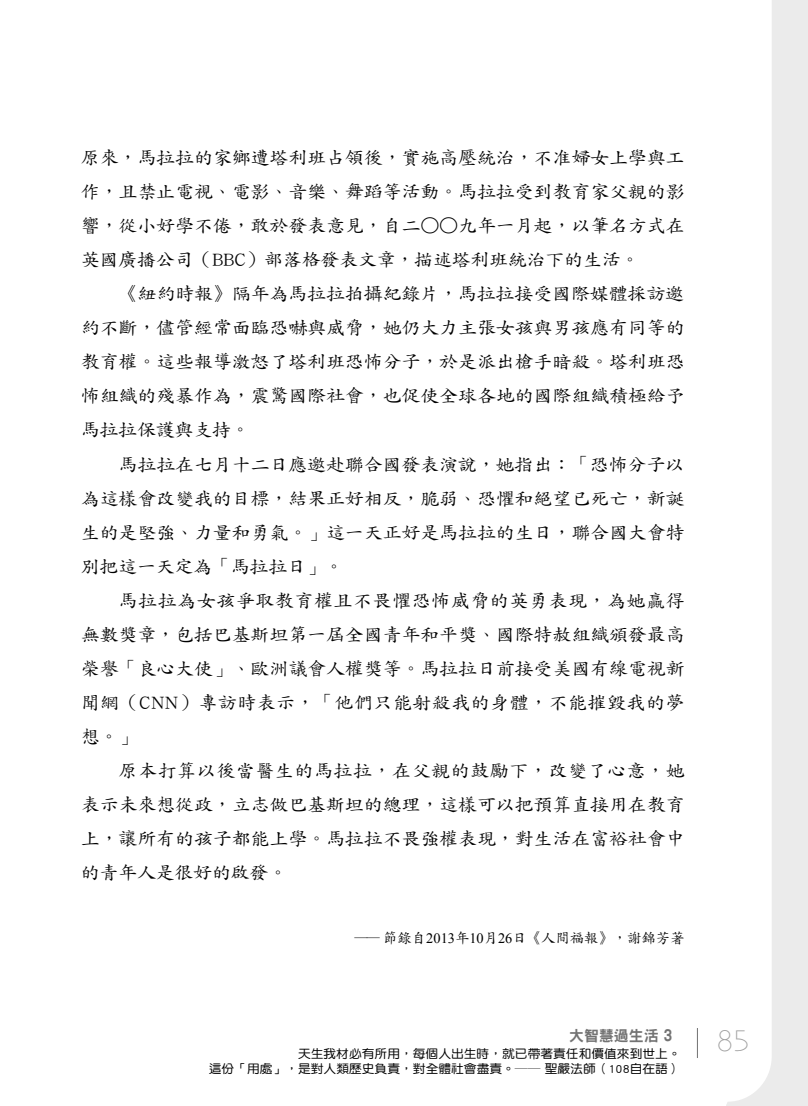
<style>
.page{position:relative;width:808px;height:1106px;background:#fff}
.page>*{position:absolute;margin:0;border:0;box-sizing:border-box;transform-origin:0 0}
.t1{font:300 29.4px "Existence";color:#9f9f9f;scale:1.05 1}
.t2{font:18.15px/34px "DF Kai Shu Std W5";letter-spacing:-.015em;color:#000;text-align:justify;scale:1.05 1}
.t3{font:14.85px "DF Hei Std W9";color:#737373}
.t4{font:14.4px "DF Kai Shu Std W5";color:#000}
.t5{font:12.15px/15px "DF Yuan Std W5";color:#000;text-align:right;scale:1.05 1}
.s1{font-family:"Times New Roman"}
.s2{font-size:17.85px}
</style>
<div class="page">
<svg style="left:726px;top:0;width:82px;height:1106px"></svg>
<hr style="left:697px;top:1028px;width:1px;height:30px;background:#717171">
<p class="t2" style="left:81px;top:140px;width:577px">原來，馬拉拉的家鄉遭塔利班占領後，實施高壓統治，不准婦女上學與工作，且禁止電視、電影、音樂、舞蹈等活動。馬拉拉受到教育家父親的影響，從小好學不倦，敢於發表意見，自二○○九年一月起，以筆名方式在英國廣播公司（BBC）部落格發表文章，描述塔利班統治下的生活。</p>
<p class="t2" style="left:81px;top:276px;width:577px;text-indent:38px">《紐約時報》隔年為馬拉拉拍攝紀錄片，馬拉拉接受國際媒體採訪邀約不斷，儘管經常面臨恐嚇與威脅，她仍大力主張女孩與男孩應有同等的教育權。這些報導激怒了塔利班恐怖分子，於是派出槍手暗殺。塔利班恐怖組織的殘暴作為，震驚國際社會，也促使全球各地的國際組織積極給予馬拉拉保護與支持。</p>
<p class="t2" style="left:81px;top:446px;width:577px;text-indent:38px">馬拉拉在七月十二日應邀赴聯合國發表演說，她指出：「恐怖分子以為這樣會改變我的目標，結果正好相反，脆弱、恐懼和絕望已死亡，新誕生的是堅強、力量和勇氣。」這一天正好是馬拉拉的生日，聯合國大會特別把這一天定為「馬拉拉日」。</p>
<p class="t2" style="left:81px;top:583px;width:577px;text-indent:38px">馬拉拉為女孩爭取教育權且不畏懼恐怖威脅的英勇表現，為她贏得無數獎章，包括巴基斯坦第一屆全國青年和平獎、國際特赦組織頒發最高榮譽「良心大使」、歐洲議會人權獎等。馬拉拉日前接受美國有線電視新聞網（CNN）專訪時表示，「他們只能射殺我的身體，不能摧毀我的夢想。」</p>
<p class="t2" style="left:81px;top:753px;width:577px;text-indent:38px">原本打算以後當醫生的馬拉拉，在父親的鼓勵下，改變了心意，她表示未來想從政，立志做巴基斯坦的總理，這樣可以把預算直接用在教育上，讓所有的孩子都能上學。馬拉拉不畏強權表現，對生活在富裕社會中的青年人是很好的啟發。</p>
<p class="t4" style="left:354px;top:930px;width:332px">—— 節錄自<span class="s1">2013</span>年<span class="s1">10</span>月<span class="s1">26</span>日《人間福報》，謝錦芳著</p>
<p class="t3" style="left:569px;top:1027px;width:105px">大智慧過生活 <span class="s2">3</span></p>
<p class="t5" style="left:209px;top:1045px;width:451px">天生我材必有所用，每個人出生時，就已帶著責任和價值來到世上。<br>這份「用處」，是對人類歷史負責，對全體社會盡責。── 聖嚴法師（108自在語）</p>
<h1 class="t1" style="left:717px;top:1024px;width:33px">85</h1>
</div>
